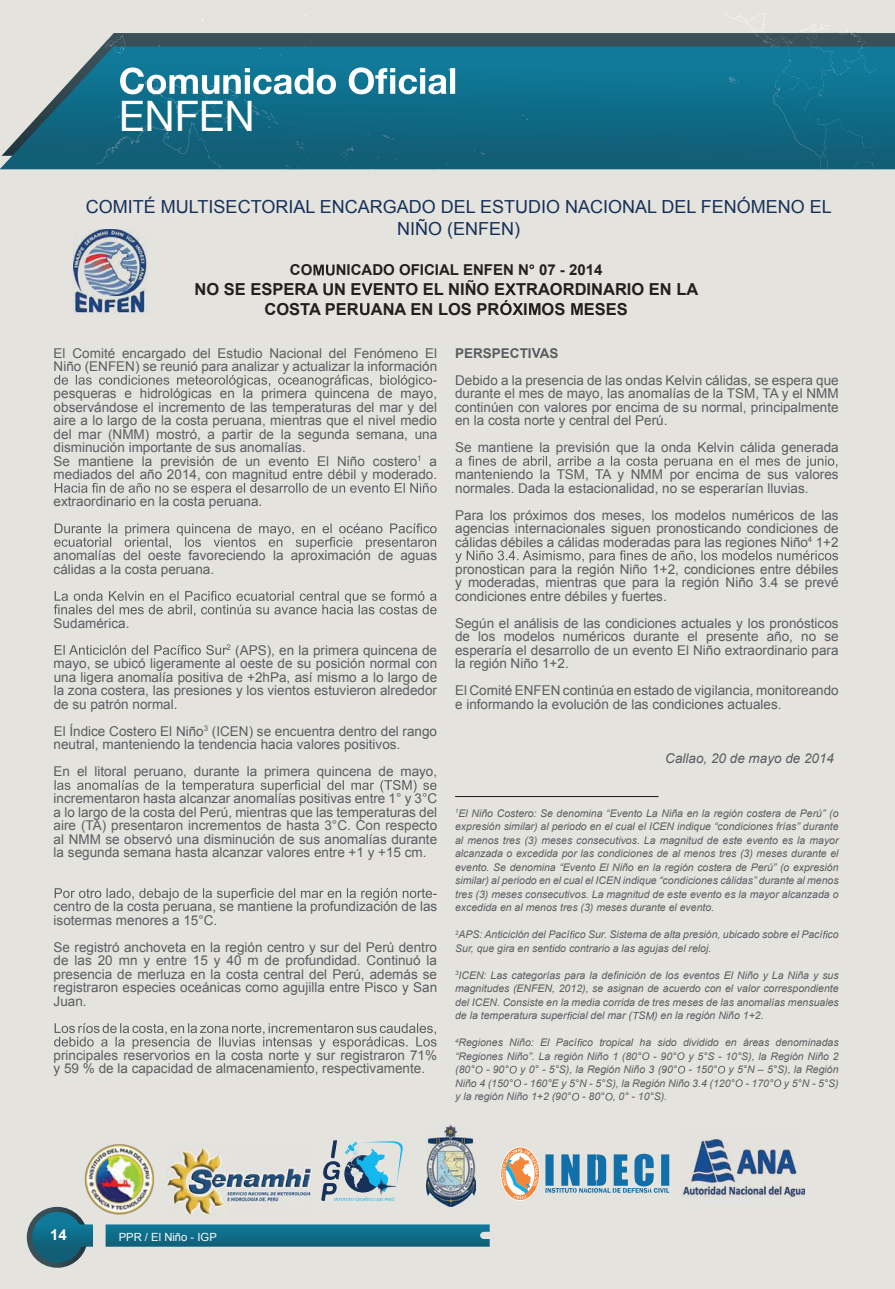
<style>
.page{position:relative;width:895px;height:1289px;background:#fff}
.page>*{position:absolute;margin:0;border:0;box-sizing:border-box;transform-origin:0 0}
.t1{font:42px "Helvetica Neue";color:#fff}
.t2{font:18px/21.6px "Arial";color:#173159;text-align:center}
.t3{font:700 16.5px/19.8px "Arial";color:#231f20}
.t4{font:700 15px "Arial";color:#231f20}
.t5{font:700 15px "Arial";color:#fff}
.t6{font:13.5px/13.5px "Arial";color:#595e61}
.t7{font:italic 13.5px "Arial";color:#595e61}
.t8{font:700 13.5px "Arial";color:#595e61}
.t9{font:11.25px "Arial";color:#fff}
.t10{font:italic 10.5px/13.5px "Arial";color:#595e61;text-align:justify}
</style>
<div class="page">
<div style="left:0;top:0;width:895px;height:1288px;background:#e4e3de"></div>
<svg style="left:27px;top:1206px;width:61px;height:61px"></svg>
<svg style="left:32px;top:1211px;width:49px;height:51px;background:#1f6a82"></svg>
<svg style="left:106px;top:1224px;width:384px;height:22px;background:#14708b"></svg>
<svg style="left:101px;top:33px;width:794px;height:14px;background:#39525b"></svg>
<svg style="left:0;top:47px;width:895px;height:122px;background:#1d718b"></svg>
<svg style="left:729px;top:77px;width:7px;height:7px"></svg>
<svg style="left:337px;top:103px;width:13px;height:12px"></svg>
<svg style="left:383px;top:135px;width:10px;height:4px"></svg>
<svg style="left:156px;top:123px;width:37px;height:31px"></svg>
<svg style="left:522px;top:115px;width:6px;height:5px"></svg>
<svg style="left:794px;top:78px;width:25px;height:10px"></svg>
<svg style="left:300px;top:40px;width:5px;height:14px"></svg>
<img style="left:818px;top:119px;width:21px;height:51px">
<img style="left:788px;top:24px;width:34px;height:43px">
<svg style="left:724px;top:13px;width:42px;height:6px"></svg>
<img style="left:105px;top:35px;width:20px;height:19px">
<img style="left:739px;top:14px;width:26px;height:18px">
<img style="left:840px;top:30px;width:25px;height:29px">
<img style="left:157px;top:94px;width:72px;height:29px">
<img style="left:160px;top:94px;width:137px;height:4px">
<img style="left:341px;top:138px;width:20px;height:22px">
<svg style="left:313px;top:264px;width:22px;height:11px"></svg>
<svg style="left:529px;top:264px;width:5px;height:5px"></svg>
<svg style="left:323px;top:283px;width:10px;height:12px"></svg>
<svg style="left:362px;top:283px;width:11px;height:12px"></svg>
<svg style="left:360px;top:303px;width:9px;height:12px"></svg>
<svg style="left:500px;top:283px;width:23px;height:32px"></svg>
<svg style="left:529px;top:303px;width:11px;height:12px"></svg>
<svg style="left:571px;top:303px;width:12px;height:12px"></svg>
<img style="left:74px;top:230px;width:77px;height:84px">
<svg style="left:120px;top:67px;width:335px;height:27px;background:#6eabbd"></svg>
<img style="left:427px;top:1124px;width:37px;height:13px">
<svg style="left:54px;top:375px;width:383px;height:12px"></svg>
<svg style="left:55px;top:483px;width:382px;height:12px"></svg>
<svg style="left:54px;top:523px;width:383px;height:26px"></svg>
<svg style="left:54px;top:591px;width:383px;height:25px"></svg>
<svg style="left:55px;top:645px;width:172px;height:10px"></svg>
<svg style="left:55px;top:780px;width:381px;height:12px"></svg>
<svg style="left:55px;top:888px;width:382px;height:12px"></svg>
<svg style="left:54px;top:1023px;width:383px;height:26px"></svg>
<svg style="left:532px;top:348px;width:9px;height:9px"></svg>
<svg style="left:456px;top:456px;width:381px;height:12px"></svg>
<svg style="left:455px;top:550px;width:383px;height:13px"></svg>
<svg style="left:570px;top:930px;width:5px;height:8px"></svg>
<svg style="left:823px;top:930px;width:5px;height:8px"></svg>
<svg style="left:614px;top:971px;width:5px;height:7px"></svg>
<svg style="left:567px;top:1011px;width:5px;height:8px"></svg>
<svg style="left:633px;top:1012px;width:6px;height:7px"></svg>
<svg style="left:646px;top:1012px;width:9px;height:7px"></svg>
<svg style="left:577px;top:1038px;width:5px;height:8px"></svg>
<svg style="left:642px;top:1052px;width:7px;height:8px"></svg>
<svg style="left:475px;top:1065px;width:8px;height:8px"></svg>
<svg style="left:510px;top:1065px;width:7px;height:8px"></svg>
<svg style="left:677px;top:1052px;width:8px;height:21px"></svg>
<svg style="left:718px;top:1065px;width:7px;height:8px"></svg>
<svg style="left:514px;top:1079px;width:7px;height:8px"></svg>
<svg style="left:735px;top:1079px;width:8px;height:8px"></svg>
<svg style="left:774px;top:1079px;width:7px;height:8px"></svg>
<svg style="left:572px;top:1092px;width:7px;height:8px"></svg>
<svg style="left:605px;top:1092px;width:8px;height:8px"></svg>
<hr style="left:455px;top:796px;width:203px;height:1px;background:#17141a">
<img style="left:85px;top:1137px;width:720px;height:77px">
<h1 class="t1" style="left:119px;top:80px;width:138px">ENFEN</h1>
<h2 class="t2" style="left:86px;top:196px;width:747px">COMITÉ MULTISECTORIAL ENCARGADO DEL ESTUDIO NACIONAL DEL FENÓMENO EL<br>NIÑO (ENFEN)</h2>
<p class="t4" style="left:290px;top:260px;width:24px">CO</p>
<p class="t4" style="left:336px;top:260px;width:268px">NICADO OFICIAL ENFEN N 07 - 2014</p>
<p class="t3" style="left:264px;top:280px;width:435px;text-indent:-70px">NO SE ESPERA N E ENTO EL NIÑO E TRAORDINARIO EN LA<br>COSTA PER ANA EN LOS PR</p>
<p class="t3" style="left:523px;top:300px;width:106px">I OS ESES</p>
<p class="t6" style="left:54px;top:346px;width:385px">El Comité encargado del Estudio Nacional del Fenómeno El<br>Niño (ENFEN) se reunió para analizar y actualizar la información</p>
<p class="t6" style="left:54px;top:387px;width:385px">pesqueras e hidrológicas en la primera quincena de mayo, observándose el incremento de las temperaturas del mar y del aire a lo largo de la costa peruana, mientras que el nivel medio del mar (NMM) mostró, a partir de la segunda semana, una disminución importante de sus anomalías.<br>Se mantiene la previsión de un evento El Niño costero<sup>1</sup> a mediados del año 2014, con magnitud entre débil y moderado.</p>
<p class="t6" style="left:54px;top:495px;width:210px">extraordinario en la costa peruana.</p>
<p class="t6" style="left:54px;top:549px;width:385px">anomalías del oeste favoreciendo la aproximación de aguas cálidas a la costa peruana.</p>
<p class="t6" style="left:54px;top:616px;width:77px">Sudamérica.</p>
<p class="t6" style="left:54px;top:643px;width:385px;text-align:justify;text-indent:173px"><sup>2</sup> (APS), en la primera quincena de mayo, se ubicó ligeramente al oeste de su posición normal con una ligera anomalía positiva de +2hPa, así mismo a lo largo de la zona costera, las presiones y los vientos estuvieron alrededor de su patrón normal.</p>
<p class="t6" style="left:54px;top:724px;width:385px">El Índice Costero El Niño<sup>3</sup> (ICEN) se encuentra dentro del rango neutral, manteniendo la tendencia hacia valores positivos.</p>
<p class="t6" style="left:54px;top:758px;width:385px;line-height:27px">En el litoral peruano, durante la primera quincena de mayo, incrementaron hasta alcanzar anomalías positivas entre 1° y 3°C</p>
<p class="t6" style="left:54px;top:805px;width:385px;text-align:justify">a lo largo de la costa del Perú, mientras que las temperaturas del aire (TA) presentaron incrementos de hasta 3°C. Con respecto al NMM se observó una disminución de sus anomalías durante la segunda semana hasta alcanzar valores entre +1 y +15 cm.</p>
<p class="t6" style="left:54px;top:900px;width:385px">centro de la costa peruana, se mantiene la profundización de las isotermas menores a 15°C.</p>
<p class="t6" style="left:54px;top:940px;width:385px;text-align:justify">Se registró anchoveta en la región centro y sur del Perú dentro de las 20 mn y entre 15 y 40 m de profundidad. Continuó la presencia de merluza en la costa central del Perú, además se registraron especies oceánicas como agujilla entre Pisco y San Juan.</p>
<p class="t6" style="left:54px;top:1048px;width:385px">principales reservorios en la costa norte y sur registraron 71% y 59 % de la capacidad de almacenamiento, respectivamente.</p>
<p class="t8" style="left:455px;top:344px;width:105px">PERSPECTI AS</p>
<p class="t6" style="left:455px;top:373px;width:385px;text-align:justify">Debido a la presencia de las ondas Kelvin cálidas, se espera que durante el mes de mayo, las anomalías de la TSM, TA y el NMM continúen con valores por encima de su normal, principalmente en la costa norte y central del Perú.</p>
<p class="t6" style="left:455px;top:434px;width:385px;line-height:27px">Se mantiene la previsión que la onda Kelvin cálida generada manteniendo la TSM, TA y NMM por encima de sus valores</p>
<p class="t6" style="left:455px;top:474px;width:385px;line-height:27px">normales. Dada la estacionalidad, no se esperarían lluvias.<br>Para los próximos dos meses, los modelos numéricos de las</p>
<p class="t6" style="left:455px;top:522px;width:385px">agencias internacionales siguen pronosticando condiciones de cálidas débiles a cálidas moderadas para las regiones Niño<sup>4</sup> 1+2</p>
<p class="t6" style="left:455px;top:562px;width:385px;text-align:justify">pronostican para la región Niño 1+2, condiciones entre débiles y moderadas, mientras que para la región Niño 3.4 se prevé condiciones entre débiles y fuertes.</p>
<p class="t6" style="left:455px;top:616px;width:385px;text-align:justify">Según el análisis de las condiciones actuales y los pronósticos de los modelos numéricos durante el presente año, no se esperaría el desarrollo de un evento El Niño extraordinario para la región Niño 1+2.</p>
<p class="t6" style="left:455px;top:684px;width:385px">El Comité ENFEN continúa en estado de vigilancia, monitoreando e informando la evolución de las condiciones actuales.</p>
<p class="t7" style="left:665px;top:749px;width:170px">Callao, 20 de mayo de 2014</p>
<p class="t10" style="left:455px;top:806px;width:385px"><sup>1</sup>El Niño Costero: Se denomina “Evento La Niña en la región costera de Perú” (o expresión similar) al periodo en el cual el ICEN indique “condiciones frías” durante al menos tres (3) meses consecutivos. La magnitud de este evento es la mayor alcanzada o excedida por las condiciones de al menos tres (3) meses durante el evento. Se denomina “Evento El Niño en la región costera de Perú” (o expresión similar) al periodo en el cual el ICEN indique “condiciones cálidas” durante al menos tres (3) meses consecutivos. La magnitud de este evento es la mayor alcanzada o excedida en al menos tres (3) meses durante el evento.</p>
<p class="t10" style="left:455px;top:928px;width:385px"><sup>2</sup>APS: Anticiclón del Pací co Sur. Sistema de alta presión, ubicado sobre el Pací co<br>Sur, que gira en sentido contrario a las agujas del reloj.</p>
<p class="t10" style="left:455px;top:968px;width:385px"><sup>3</sup>ICEN: Las categorías para la de nición de los eventos El Niño y La Niña y sus magnitudes (ENFEN, 2012), se asignan de acuerdo con el valor correspondiente del ICEN. Consiste en la media corrida de tres meses de las anomalías mensuales de la temperatura super cial del mar ( S ) en la región Niño 1+2.</p>
<p class="t10" style="left:455px;top:1036px;width:385px"><sup>4</sup>Regiones Niño: El Pací co tropical ha sido dividido en áreas denominadas “Regiones Niño”. La región Niño 1 (80° - 90° y 5°S - 10°S), la Región Niño 2 (80° - 90° y 0° - 5°S), la Región Niño 3 (90° - 150° y 5°N – 5°S), la Región Niño 4 (150° - 160°E y 5°N - 5°S), la Región Niño 3.4 (120° - 170° y 5°N - 5°S) y la región Niño 1+2 (90° - 80° , 0° - 10°S).</p>
<p class="t5" style="left:50px;top:1224px;width:18px">14</p>
<p class="t9" style="left:119px;top:1229px;width:100px">PPR / El Niño - IGP</p>
</div>
